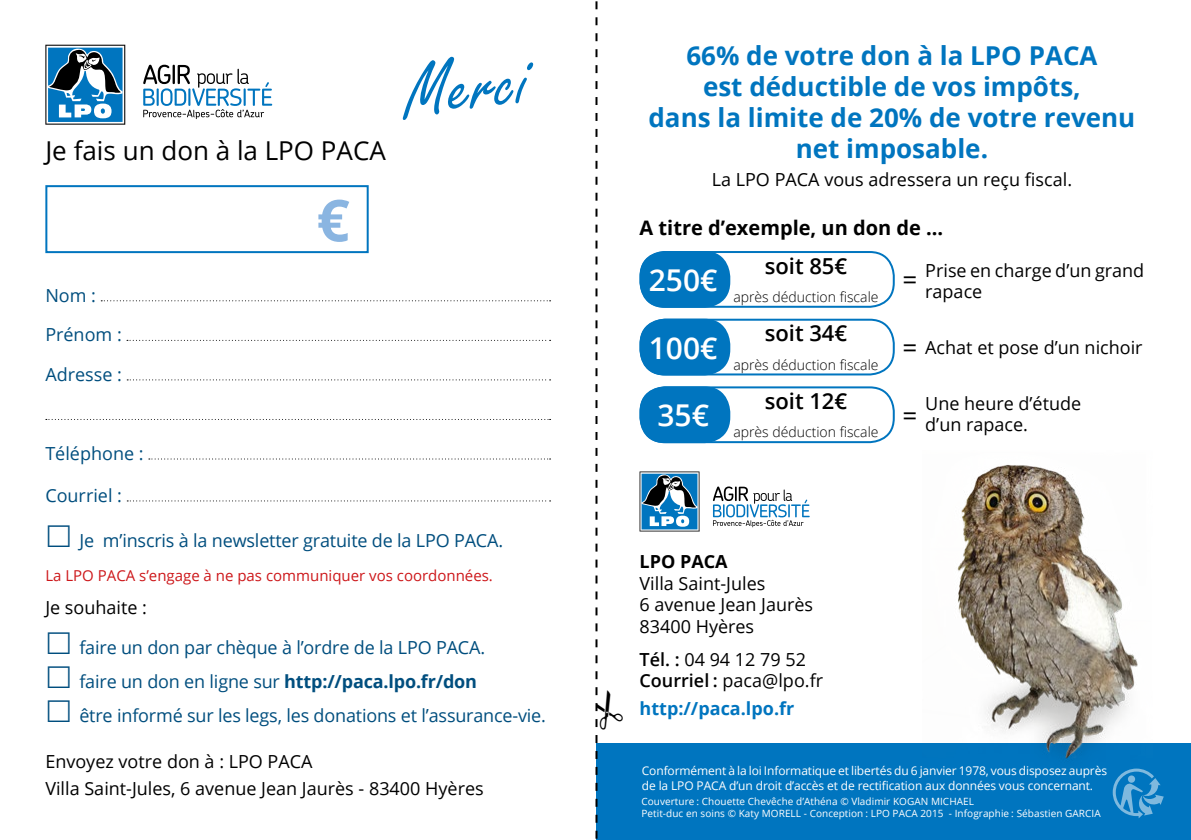
<style>
.page{position:relative;width:1191px;height:840px;background:#fff}
.page>*{position:absolute;margin:0;border:0;box-sizing:border-box;transform-origin:0 0}
.t1{font:80px "Freestyle Script";color:#0075bf}
.t2{font:700 58px "Open Sans";color:#8ab5e1}
.t3{font:600 30px "Open Sans";color:#fff}
.t4{font:700 26px/31.2px "Open Sans";color:#0075bf;text-align:center}
.t5{font:26px "Open Sans";color:#000}
.t6{font:600 22px "Open Sans";color:#000}
.t7{font:700 20px "Open Sans";color:#000}
.t8{font:18px/21.6px "Open Sans";color:#000}
.t9{font:18px/39.4px "Open Sans";letter-spacing:-.01em;color:#004e7e}
.t10{font:700 18px "Open Sans";color:#0075bf}
.t11{font:700 18px "Open Sans";color:#000}
.t12{font:15px "Open Sans";color:#cd171a}
.t13{font:300 14px "Open Sans";color:#000}
.t14{font:12px/14.4px "Open Sans";letter-spacing:-.01em;color:#fff}
.t15{font:10px/12px "Open Sans";letter-spacing:.005em;color:#fff}
.s1{font-weight:700}
.s2{font-weight:600}
</style>
<div class="page">
<div style="left:639px;top:318px;width:255px;height:57px;border:2px solid #0075bf;border-radius:24px"></div>
<div style="left:639px;top:318px;width:91px;height:57px;background:#0075bf;border-radius:26px"></div>
<div style="left:639px;top:386px;width:255px;height:57px;border:2px solid #0075bf;border-radius:24px"></div>
<div style="left:639px;top:386px;width:91px;height:57px;background:#0075bf;border-radius:26px"></div>
<div style="left:639px;top:251px;width:255px;height:56px;border:2px solid #0075bf;border-radius:24px"></div>
<div style="left:639px;top:251px;width:91px;height:56px;background:#0075bf;border-radius:26px"></div>
<svg style="left:101px;top:300px;width:449px;height:1px"></svg>
<svg style="left:127px;top:339px;width:423px;height:1px"></svg>
<svg style="left:127px;top:379px;width:423px;height:1px"></svg>
<svg style="left:149px;top:458px;width:401px;height:1px"></svg>
<svg style="left:127px;top:500px;width:423px;height:1px"></svg>
<div style="left:45px;top:185px;width:324px;height:68px;border:2px solid #0075bf"></div>
<svg style="left:45px;top:45px;width:80px;height:80px"></svg>
<svg style="left:143px;top:65px;width:129px;height:54px"></svg>
<svg style="left:639px;top:471px;width:60px;height:60px;background:#5088ab"></svg>
<svg style="left:713px;top:486px;width:96px;height:41px"></svg>
<div style="left:596px;top:743px;width:595px;height:96px;background:#0075bf"></div>
<img style="left:957px;top:464px;width:181px;height:296px">
<svg style="left:1112px;top:768px;width:51px;height:49px"></svg>
<svg style="left:595px;top:1px;width:3px;height:838px"></svg>
<h3 class="t5" style="left:45px;top:133px;width:342px">Je fais un don à la LPO PACA</h3>
<h2 class="t2" style="left:316px;top:179px;width:35px">€</h2>
<h1 class="t1" style="left:400px;top:49px;width:126px;rotate:-6deg">Merci</h1>
<p class="t9" style="left:45px;top:275px;width:78px">Nom :<br>Prénom :<br>Adresse :</p>
<p class="t9" style="left:45px;top:433px;width:100px">Téléphone :</p>
<p class="t9" style="left:45px;top:475px;width:78px">Courriel :</p>
<p class="t9" style="left:79px;top:520px;width:425px">Je m’inscris à la newsletter gratuite de la LPO PACA.</p>
<p class="t12" style="left:45px;top:564px;width:449px">La LPO PACA s’engage à ne pas communiquer vos coordonnées.</p>
<p class="t8" style="left:45px;top:596px;width:103px">Je souhaite :</p>
<p class="t9" style="left:79px;top:629px;width:468px;line-height:33.8px">faire un don par chèque à l’ordre de la LPO PACA.<br>faire un don en ligne sur <span class="s1">http://paca.lpo.fr/don<br></span>être informé sur les legs, les donations et l’assurance-vie.</p>
<p class="t8" style="left:45px;top:746px;width:440px;line-height:26.8px">Envoyez votre don à : LPO PACA<br>Villa Saint-Jules, 6 avenue Jean Jaurès - 83400 Hyères</p>
<h3 class="t4" style="left:648px;top:39px;width:488px">66% de votre don à la LPO PACA<br>est déductible de vos impôts,<br>dans la limite de 20% de votre revenu net imposable.</h3>
<p class="t8" style="left:711px;top:168px;width:362px">La LPO PACA vous adressera un reçu fiscal.</p>
<p class="t7" style="left:639px;top:213px;width:305px">A titre d’exemple, un don de ...</p>
<p class="t6" style="left:764px;top:250px;width:84px">soit 85€</p>
<p class="t13" style="left:733px;top:287px;width:147px">après déduction fiscale</p>
<h3 class="t3" style="left:649px;top:259px;width:70px">250€</h3>
<h3 class="t5" style="left:902px;top:262px;width:16px">=</h3>
<h3 class="t3" style="left:649px;top:327px;width:70px">100€</h3>
<h3 class="t3" style="left:657px;top:394px;width:53px">35€</h3>
<p class="t6" style="left:764px;top:318px;width:84px">soit 34€</p>
<p class="t13" style="left:733px;top:355px;width:147px">après déduction fiscale</p>
<p class="t6" style="left:764px;top:386px;width:84px">soit 12€</p>
<p class="t13" style="left:733px;top:422px;width:147px">après déduction fiscale</p>
<h3 class="t5" style="left:902px;top:329px;width:16px">=</h3>
<h3 class="t5" style="left:902px;top:397px;width:16px">=</h3>
<p class="t8" style="left:925px;top:259px;width:220px">Prise en charge d’un grand rapace</p>
<p class="t8" style="left:925px;top:336px;width:219px">Achat et pose d’un nichoir</p>
<p class="t8" style="left:925px;top:391px;width:157px">Une heure d’étude d’un rapace.</p>
<p class="t11" style="left:639px;top:548px;width:90px">LPO PACA</p>
<p class="t8" style="left:639px;top:571px;width:175px">Villa Saint-Jules<br>6 avenue Jean Jaurès<br>83400 Hyères</p>
<p class="t8" style="left:639px;top:647px;width:185px"><span class="s2">Tél. :</span> 04 94 12 79 52<br><span class="s2">Courriel :</span> paca@lpo.fr</p>
<p class="t10" style="left:639px;top:695px;width:156px">http://paca.lpo.fr</p>
<p class="t14" style="left:642px;top:763px;width:467px">Conformément à la loi Informatique et libertés du 6 janvier 1978, vous disposez auprès de la LPO PACA d’un droit d’accès et de rectification aux données vous concernant.</p>
<p class="t15" style="left:641px;top:794px;width:461px">Couverture : Chouette Chevêche d’Athéna © Vladimir KOGAN MICHAEL<br>Petit-duc en soins © Katy MORELL - Conception : LPO PACA 2015 - Infographie : Sébastien GARCIA</p>
</div>
